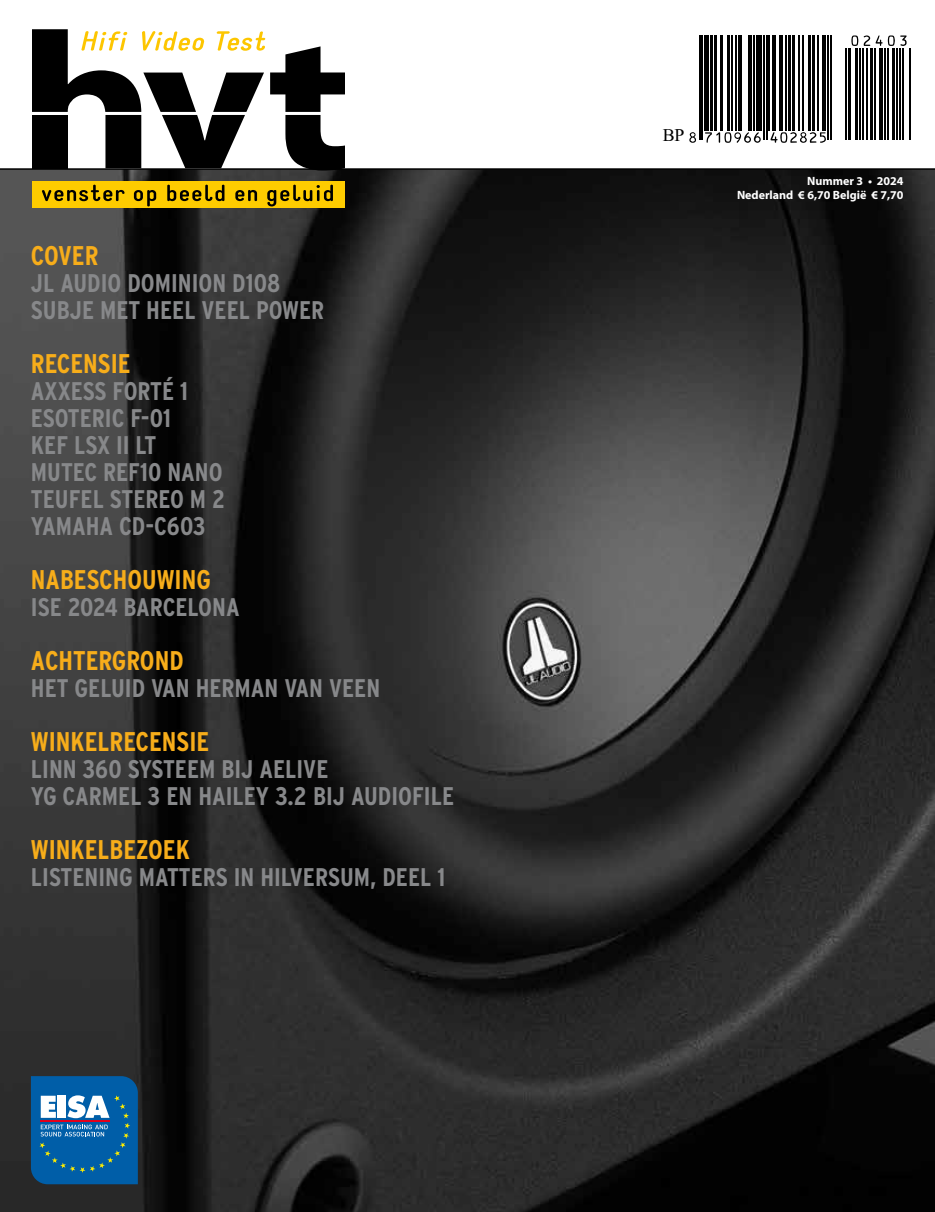
<style>
.page{position:relative;width:935px;height:1212px;background:#fff}
.page>*{position:absolute;margin:0;border:0;box-sizing:border-box;transform-origin:0 0}
.t1{font:700 condensed 27px "Interstate";color:#f7ad1a}
.t2{font:700 condensed 25.5px/27px "Interstate";color:#87888a}
.t3{font:17.85px "Times New Roman";color:#000}
.t4{font:700 12px/14.4px "Myriad Pro";color:#fff;text-align:right}
</style>
<div class="page">
<img style="left:0;top:170px;width:934px;height:1042px">
<svg style="left:31px;top:1076px;width:107px;height:108px;background:#2571ac"></svg>
<hr style="left:699px;top:35px;width:1px;height:105px;background:#000">
<hr style="left:701px;top:35px;width:2px;height:105px;background:#000">
<hr style="left:704px;top:35px;width:4px;height:96px;background:#000">
<hr style="left:710px;top:35px;width:2px;height:96px;background:#000">
<hr style="left:714px;top:35px;width:3px;height:96px;background:#000">
<hr style="left:720px;top:35px;width:2px;height:96px;background:#000">
<hr style="left:727px;top:35px;width:2px;height:96px;background:#000">
<hr style="left:731px;top:35px;width:1px;height:96px;background:#000">
<hr style="left:735px;top:35px;width:1px;height:96px;background:#000">
<hr style="left:738px;top:35px;width:4px;height:96px;background:#000">
<hr style="left:747px;top:35px;width:2px;height:96px;background:#000">
<hr style="left:750px;top:35px;width:1px;height:96px;background:#000">
<hr style="left:753px;top:35px;width:1px;height:96px;background:#000">
<div style="left:756px;top:35px;width:5px;height:96px;background:#000"></div>
<hr style="left:763px;top:35px;width:1px;height:105px;background:#000">
<hr style="left:766px;top:35px;width:1px;height:105px;background:#000">
<hr style="left:768px;top:35px;width:2px;height:96px;background:#000">
<svg style="left:772px;top:35px;width:3px;height:96px"></svg>
<svg style="left:779px;top:35px;width:3px;height:96px"></svg>
<hr style="left:785px;top:35px;width:1px;height:96px;background:#000">
<hr style="left:788px;top:35px;width:3px;height:96px;background:#000">
<hr style="left:792px;top:35px;width:3px;height:96px;background:#000">
<hr style="left:798px;top:35px;width:1px;height:96px;background:#000">
<hr style="left:802px;top:35px;width:1px;height:96px;background:#000">
<hr style="left:807px;top:35px;width:3px;height:96px;background:#000">
<hr style="left:812px;top:35px;width:2px;height:96px;background:#000">
<hr style="left:817px;top:35px;width:1px;height:96px;background:#000">
<svg style="left:822px;top:35px;width:3px;height:96px"></svg>
<hr style="left:827px;top:35px;width:1px;height:105px;background:#000">
<hr style="left:830px;top:35px;width:1px;height:105px;background:#000">
<hr style="left:845px;top:48px;width:1px;height:92px;background:#000">
<hr style="left:847px;top:48px;width:3px;height:92px;background:#000">
<hr style="left:854px;top:48px;width:3px;height:92px;background:#000">
<hr style="left:859px;top:48px;width:1px;height:92px;background:#000">
<hr style="left:861px;top:48px;width:2px;height:92px;background:#000">
<hr style="left:866px;top:48px;width:1px;height:92px;background:#000">
<hr style="left:870px;top:48px;width:2px;height:92px;background:#000">
<hr style="left:874px;top:48px;width:1px;height:92px;background:#000">
<svg style="left:879px;top:48px;width:3px;height:92px"></svg>
<hr style="left:884px;top:48px;width:1px;height:92px;background:#000">
<hr style="left:886px;top:48px;width:2px;height:92px;background:#000">
<hr style="left:892px;top:48px;width:3px;height:92px;background:#000">
<hr style="left:896px;top:48px;width:1px;height:92px;background:#000">
<hr style="left:899px;top:48px;width:1px;height:92px;background:#000">
<hr style="left:902px;top:48px;width:1px;height:92px;background:#000">
<hr style="left:909px;top:48px;width:1px;height:92px;background:#000">
<svg style="left:689px;top:132px;width:7px;height:11px"></svg>
<svg style="left:705px;top:132px;width:55px;height:11px"></svg>
<svg style="left:770px;top:132px;width:56px;height:11px"></svg>
<svg style="left:851px;top:35px;width:43px;height:11px"></svg>
<svg style="left:900px;top:35px;width:6px;height:11px"></svg>
<div style="left:32px;top:181px;width:313px;height:27px;background:#fecc00"></div>
<svg style="left:32px;top:30px;width:313px;height:141px"></svg>
<svg style="left:42px;top:185px;width:82px;height:16px"></svg>
<svg style="left:134px;top:190px;width:22px;height:16px"></svg>
<svg style="left:167px;top:185px;width:57px;height:16px"></svg>
<svg style="left:235px;top:190px;width:22px;height:11px"></svg>
<svg style="left:267px;top:185px;width:66px;height:21px"></svg>
<hr style="left:0;top:168px;width:934px;height:2px;background:#000">
<p class="t1" style="left:31px;top:239px;width:69px">COVER</p>
<p class="t2" style="left:31px;top:269px;width:295px">JL AUDIO DOMINION D108<br>SUBJE MET HEEL VEEL POWER</p>
<p class="t1" style="left:31px;top:347px;width:101px">RECENSIE</p>
<p class="t2" style="left:31px;top:377px;width:196px">AXXESS FORTÉ 1<br>ESOTERIC F-01<br>KEF LSX II LT<br>MUTEC REF10 NANO<br>TEUFEL STEREO M 2<br>YAMAHA CD-C603</p>
<p class="t1" style="left:31px;top:563px;width:181px">NABESCHOUWING</p>
<p class="t2" style="left:31px;top:593px;width:210px">ISE 2024 BARCELONA</p>
<p class="t1" style="left:31px;top:644px;width:154px">ACHTERGROND</p>
<p class="t2" style="left:31px;top:674px;width:351px">HET GELUID VAN HERMAN VAN VEEN</p>
<p class="t1" style="left:31px;top:725px;width:180px">WINKELRECENSIE</p>
<p class="t2" style="left:31px;top:755px;width:425px">LINN 360 SYSTEEM BIJ AELIVE<br>YG CARMEL 3 EN HAILEY 3.2 BIJ AUDIOFILE</p>
<p class="t1" style="left:31px;top:833px;width:160px">WINKELBEZOEK</p>
<p class="t2" style="left:31px;top:863px;width:416px">LISTENING MATTERS IN HILVERSUM, DEEL 1</p>
<p class="t3" style="left:662px;top:123px;width:23px">BP</p>
<p class="t4" style="left:737px;top:173px;width:168px">Nummer 3 • 2024<br>Nederland € 6,70 België € 7,70</p>
</div>
